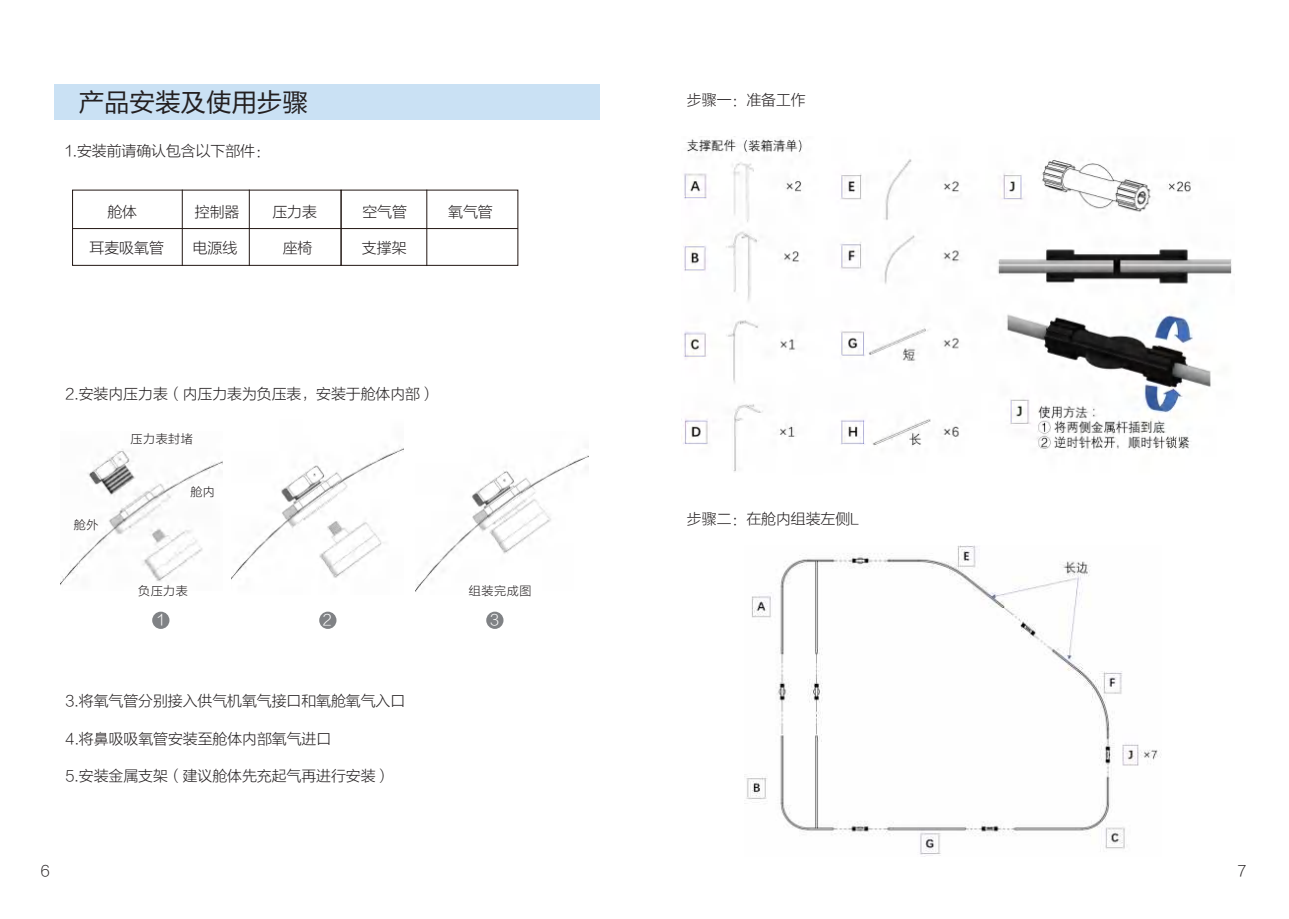
<style>
.page{position:relative;width:1289px;height:919px;background:#fff}
.page>*{position:absolute;margin:0;border:0;box-sizing:border-box;transform-origin:0 0}
.t1{font:25.5px "FZLTHJW GB1 0";color:#231f20}
.t2{font:14.85px "FZLTXHJW GB1 0";color:#231f20}
.t3{font:14.85px "FZLTXHJW GB1 0";color:#fff}
.t4{font:12px "FZLTXHJW GB1 0";letter-spacing:.05em;color:#231f20}
</style>
<div class="page">
<img style="left:61px;top:449px;width:162px;height:136px">
<img style="left:231px;top:448px;width:173px;height:132px">
<img style="left:415px;top:455px;width:173px;height:137px">
<div style="left:54px;top:84px;width:546px;height:36px;background:#cae1f4"></div>
<div style="left:152px;top:611px;width:17px;height:18px;background:#808285;border-radius:50%"></div>
<div style="left:319px;top:611px;width:17px;height:18px;background:#808285;border-radius:50%"></div>
<div style="left:486px;top:611px;width:17px;height:18px;background:#808285;border-radius:50%"></div>
<img style="left:681px;top:136px;width:551px;height:336px">
<img style="left:744px;top:545px;width:417px;height:311px">
<div style="left:72px;top:190px;width:269px;height:76px;border:1px solid #221713"></div>
<hr style="left:73px;top:228px;width:268px;height:1px;background:#221713">
<hr style="left:182px;top:190px;width:1px;height:76px;background:#221713">
<hr style="left:249px;top:190px;width:1px;height:76px;background:#221713">
<div style="left:341px;top:190px;width:177px;height:76px;border:1px solid #221713"></div>
<hr style="left:341px;top:228px;width:177px;height:1px;background:#221713">
<hr style="left:426px;top:190px;width:1px;height:76px;background:#221713">
<h1 class="t1" style="left:79px;top:88px;width:231px">产品安装及使用步骤</h1>
<p class="t2" style="left:66px;top:143px;width:206px">1.安装前请确认包含以下部件：</p>
<p class="t2" style="left:107px;top:203px;width:31px">舱体</p>
<p class="t2" style="left:195px;top:203px;width:46px">控制器</p>
<p class="t2" style="left:272px;top:203px;width:46px">压力表</p>
<p class="t2" style="left:362px;top:203px;width:46px">空气管</p>
<p class="t2" style="left:448px;top:203px;width:46px">氧气管</p>
<p class="t2" style="left:90px;top:240px;width:76px">耳麦吸氧管</p>
<p class="t2" style="left:193px;top:240px;width:46px">电源线</p>
<p class="t2" style="left:283px;top:240px;width:31px">座椅</p>
<p class="t2" style="left:362px;top:240px;width:46px">支撑架</p>
<p class="t2" style="left:66px;top:386px;width:371px">2.安装内压力表（内压力表为负压表，安装于舱体内部）</p>
<p class="t4" style="left:130px;top:432px;width:64px">压力表封堵</p>
<p class="t4" style="left:74px;top:518px;width:26px">舱外</p>
<p class="t4" style="left:190px;top:485px;width:26px">舱内</p>
<p class="t4" style="left:138px;top:584px;width:51px">负压力表</p>
<p class="t4" style="left:469px;top:584px;width:64px">组装完成图</p>
<p class="t3" style="left:157px;top:612px;width:9px">1</p>
<p class="t3" style="left:323px;top:612px;width:10px">2</p>
<p class="t3" style="left:490px;top:612px;width:10px">3</p>
<p class="t2" style="left:66px;top:693px;width:341px">3.将氧气管分别接入供气机氧气接口和氧舱氧气入口</p>
<p class="t2" style="left:66px;top:730px;width:267px">4.将鼻吸吸氧管安装至舱体内部氧气进口</p>
<p class="t2" style="left:66px;top:768px;width:326px">5.安装金属支架（建议舱体先充起气再进行安装）</p>
<p class="t2" style="left:687px;top:92px;width:120px">步骤一：准备工作</p>
<p class="t2" style="left:687px;top:511px;width:174px">步骤二：在舱内组装左侧L</p>
<p class="t2" style="left:41px;top:862px;width:11px">6</p>
<p class="t2" style="left:1237px;top:863px;width:11px">7</p>
</div>
